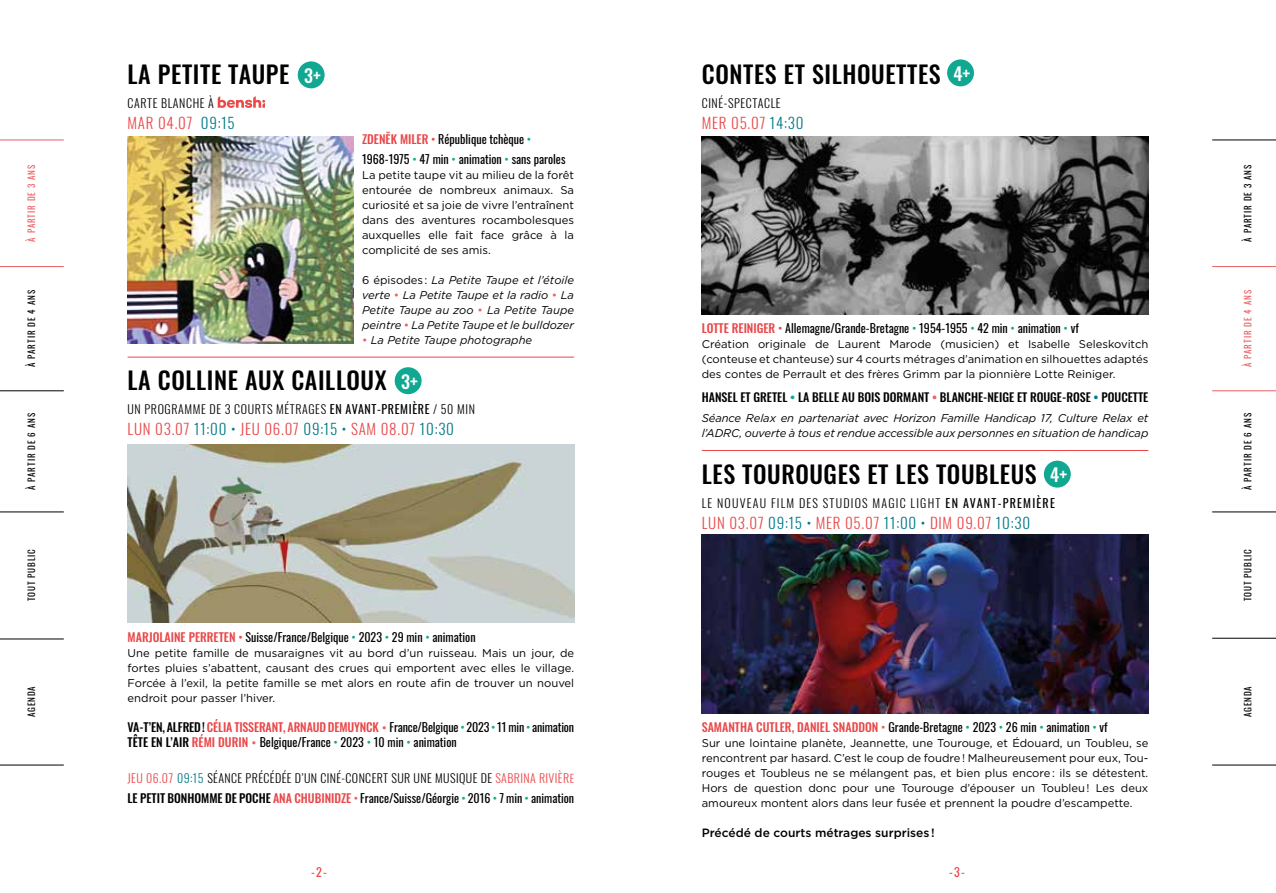
<style>
.page{position:relative;width:1276px;height:893px;background:#fff}
.page>*{position:absolute;margin:0;border:0;box-sizing:border-box;transform-origin:0 0}
.t1{font:500 24px "Oswald";letter-spacing:.025em;color:#000}
.t2{font:500 18px "Oswald";color:#fff}
.t3{font:300 15px "Oswald";letter-spacing:.05em;color:#e94749}
.t4{font:12px/19.5px "Oswald";color:#000}
.t5{font:300 12px/19.5px "Oswald";letter-spacing:.05em;color:#000}
.t6{font:300 12px "Oswald";letter-spacing:.1em;color:#000}
.t7{font:500 12px "Gotham";color:#000}
.t8{font:12px "Oswald";color:#e94749}
.t9{font:500 11.85px "Oswald";color:#000}
.t10{font:11.25px/15px "Gotham";color:#000;text-align:justify}
.t11{font:italic 11.25px/15px "Gotham";letter-spacing:-.01em;color:#000}
.t12{font:11.1px/15px "Gotham";color:#000;text-align:justify}
.t13{font:9px "Oswald";letter-spacing:.1em;color:#000}
.t14{font:9px "Oswald";letter-spacing:.1em;color:#ea6062}
.s1{color:#007988}
.s2{font-weight:500;color:#e94749}
.s3{color:#e94749}
.s4{color:#10a891}
.s5{font-style:normal}
.s6{font-style:normal;color:#ea6062}
.s7{color:#ea6062}
.s8{font-weight:400}
.s9{font-weight:500}
.s10{font-family:"Gotham";color:#ea6062}
.s11{font-size:11.25px;color:#e94749}
.s12{font-weight:400;color:#ea6062}
.s13{font-weight:400;color:#10a891}
</style>
<div class="page">
<hr style="left:0;top:140px;width:64px;height:1px;background:#ea6062">
<hr style="left:1212px;top:140px;width:64px;height:1px;background:#000">
<hr style="left:0;top:266px;width:64px;height:1px;background:#ea6062">
<hr style="left:1212px;top:266px;width:64px;height:1px;background:#ea6062">
<hr style="left:0;top:390px;width:64px;height:1px;background:#000">
<hr style="left:1212px;top:390px;width:64px;height:1px;background:#ea6062">
<hr style="left:0;top:512px;width:64px;height:1px;background:#000">
<hr style="left:0;top:639px;width:64px;height:1px;background:#000">
<hr style="left:1212px;top:512px;width:64px;height:1px;background:#000">
<hr style="left:1212px;top:638px;width:64px;height:1px;background:#000">
<hr style="left:0;top:765px;width:64px;height:1px;background:#000">
<hr style="left:1212px;top:765px;width:64px;height:1px;background:#000">
<div style="left:947px;top:59px;width:27px;height:27px;background:#10a891;border-radius:50%"></div>
<img style="left:702px;top:535px;width:446px;height:178px">
<div style="left:1044px;top:461px;width:26px;height:27px;background:#10a891;border-radius:50%"></div>
<svg style="left:218px;top:96px;width:47px;height:12px"></svg>
<img style="left:128px;top:136px;width:225px;height:207px">
<div style="left:298px;top:61px;width:27px;height:27px;background:#10a891;border-radius:50%"></div>
<img style="left:702px;top:136px;width:446px;height:179px">
<hr style="left:702px;top:450px;width:446px;height:1px;background:#e94749">
<img style="left:128px;top:444px;width:446px;height:179px">
<div style="left:395px;top:367px;width:26px;height:27px;background:#10a891;border-radius:50%"></div>
<hr style="left:128px;top:357px;width:446px;height:1px;background:#e94749">
<h1 class="t1" style="left:128px;top:62px;width:163px">LA PETITE TAUPE</h1>
<p class="t5" style="left:128px;top:92px;width:88px">CARTE BLANCHE À</p>
<h3 class="t3" style="left:128px;top:109px;width:109px">MAR 04.07 <span class="s1">09:15</span></h3>
<h2 class="t2" style="left:304px;top:66px;width:18px">3+</h2>
<h1 class="t1" style="left:702px;top:62px;width:240px">CONTES ET SILHOUETTES</h1>
<p class="t5" style="left:702px;top:92px;width:80px">CINÉ-SPECTACLE</p>
<h3 class="t3" style="left:702px;top:109px;width:103px">MER 05.07 <span class="s1">14:30</span></h3>
<h2 class="t2" style="left:953px;top:64px;width:18px">4+</h2>
<p class="t4" style="left:362px;top:128px;width:205px"><span class="s2">ZDENĔK MILER</span> <span class="s3">•</span> République tchèque <span class="s4">•<br></span>1968-1975 <span class="s4">•</span> 47 min <span class="s4">•</span> animation <span class="s4">•</span> sans paroles</p>
<p class="t10" style="left:362px;top:167px;width:213px">La petite taupe vit au milieu de la forêt entourée de nombreux animaux. Sa curiosité et sa joie de vivre l’entraînent dans des aventures rocambolesques auxquelles elle fait face grâce à la complicité de ses amis.</p>
<p class="t11" style="left:362px;top:272px;width:213px;text-align:justify"><span class="s5">6 épisodes :</span> La Petite Taupe et l’étoile verte <span class="s6">•</span> La Petite Taupe et la radio <span class="s6">•</span> La Petite Taupe au zoo <span class="s6">•</span> La Petite Taupe peintre <span class="s6">•</span> La Petite Taupe et le bulldozer</p>
<p class="t11" style="left:362px;top:332px;width:172px"><span class="s6">•</span> La Petite Taupe photographe</p>
<p class="t14" style="left:23px;top:242px;width:78px;rotate:-90deg">À PARTIR DE 3 ANS</p>
<p class="t13" style="left:1240px;top:242px;width:78px;rotate:-90deg">À PARTIR DE 3 ANS</p>
<p class="t13" style="left:23px;top:367px;width:78px;rotate:-90deg">À PARTIR DE 4 ANS</p>
<p class="t14" style="left:1240px;top:367px;width:78px;rotate:-90deg">À PARTIR DE 4 ANS</p>
<p class="t4" style="left:702px;top:317px;width:378px"><span class="s2">LOTTE REINIGER</span> <span class="s3">•</span> Allemagne/Grande-Bretagne <span class="s4">•</span> 1954-1955 <span class="s4">•</span> 42 min <span class="s4">•</span> animation <span class="s4">•</span> vf</p>
<p class="t12" style="left:702px;top:337px;width:448px">Création originale de Laurent Marode (musicien) et Isabelle Seleskovitch (conteuse et chanteuse) sur 4 courts métrages d’animation en silhouettes adaptés des contes de Perrault et des frères Grimm par la pionnière Lotte Reiniger.</p>
<p class="t9" style="left:702px;top:391px;width:448px">HANSEL ET GRETEL <span class="s4">•</span> LA BELLE AU BOIS DORMANT <span class="s7">•</span> BLANCHE-NEIGE ET ROUGE-ROSE <span class="s1">•</span> POUCETTE</p>
<p class="t11" style="left:702px;top:410px;width:448px">Séance Relax en partenariat avec Horizon Famille Handicap 17, Culture Relax et l’ADRC, ouverte à tous et rendue accessible aux personnes en situation de handicap</p>
<h1 class="t1" style="left:128px;top:367px;width:261px">LA COLLINE AUX CAILLOUX</h1>
<p class="t5" style="left:128px;top:398px;width:349px">UN PROGRAMME DE 3 COURTS MÉTRAGES <span class="s8">EN AVANT-PREMIÈRE</span> / 50 MIN</p>
<h3 class="t3" style="left:128px;top:415px;width:328px">LUN 03.07 <span class="s1">11:00 •</span> JEU 06.07 <span class="s1">09:15 •</span> SAM 08.07 <span class="s1">10:30</span></h3>
<h2 class="t2" style="left:401px;top:372px;width:18px">3+</h2>
<p class="t13" style="left:23px;top:490px;width:79px;rotate:-90deg">À PARTIR DE 6 ANS</p>
<p class="t13" style="left:1240px;top:490px;width:79px;rotate:-90deg">À PARTIR DE 6 ANS</p>
<h1 class="t1" style="left:702px;top:461px;width:336px">LES TOUROUGES ET LES TOUBLEUS</h1>
<p class="t6" style="left:702px;top:492px;width:355px">LE NOUVEAU FILM DES STUDIOS MAGIC LIGHT <span class="s8">EN AVANT-PREMIÈRE</span></p>
<h3 class="t3" style="left:702px;top:509px;width:330px">LUN 03.07 <span class="s1">09:15 •</span> MER 05.07 <span class="s1">11:00 •</span> DIM 09.07 <span class="s1">10:30</span></h3>
<h2 class="t2" style="left:1050px;top:465px;width:18px">4+</h2>
<p class="t13" style="left:23px;top:601px;width:54px;rotate:-90deg">TOUT PUBLIC</p>
<p class="t13" style="left:1240px;top:601px;width:54px;rotate:-90deg">TOUT PUBLIC</p>
<p class="t4" style="left:128px;top:626px;width:349px"><span class="s2">MARJOLAINE PERRETEN</span> <span class="s3">•</span> Suisse/France/Belgique <span class="s4">•</span> 2023 <span class="s4">•</span> 29 min <span class="s4">•</span> animation</p>
<p class="t10" style="left:128px;top:646px;width:448px">Une petite famille de musaraignes vit au bord d’un ruisseau. Mais un jour, de fortes pluies s’abattent, causant des crues qui emportent avec elles le village.<br>Forcée à l’exil, la petite famille se met alors en route afin de trouver un nouvel endroit pour passer l’hiver.</p>
<p class="t4" style="left:128px;top:719px;width:448px;line-height:15px"><span class="s9">VA-T’EN, ALFRED!</span> <span class="s2">CÉLIA TISSERANT, ARNAUD DEMUYNCK</span> <span class="s10">•</span> France/Belgique <span class="s4">•</span> 2023 <span class="s4">•</span> 11 min <span class="s4">•</span> animation<br><span class="s9">TÊTE EN L’AIR</span> <span class="s2">RÉMI DURIN</span> <span class="s10">•</span> Belgique/France <span class="s4">•</span> 2023 <span class="s4">•</span> 10 min <span class="s4">•</span> animation</p>
<p class="t5" style="left:128px;top:767px;width:448px"><span class="s3">JEU 06.07</span> <span class="s1">09:15</span> SÉANCE PRÉCÉDÉE D’UN CINÉ-CONCERT SUR UNE MUSIQUE DE <span class="s3">SABRINA RIVIÈR</span><span class="s11">E<br></span><span class="s9">LE PETIT BONHOMME DE POCHE</span> <span class="s2">ANA CHUBINIDZE</span> <span class="s12">•</span> <span class="s8">France/Suisse/Géorgie</span> <span class="s13">•</span> <span class="s8">2016</span> <span class="s13">•</span> <span class="s8">7 min</span> <span class="s13">•</span> <span class="s8">animation</span></p>
<p class="t13" style="left:23px;top:717px;width:33px;rotate:-90deg">AGENDA</p>
<p class="t13" style="left:1240px;top:717px;width:33px;rotate:-90deg">AGENDA</p>
<p class="t4" style="left:702px;top:716px;width:407px"><span class="s2">SAMANTHA CUTLER, DANIEL SNADDON</span> <span class="s7">•</span> Grande-Bretagne <span class="s4">•</span> 2023 <span class="s4">•</span> 26 min <span class="s4">•</span> animation <span class="s4">•</span> vf</p>
<p class="t10" style="left:702px;top:735px;width:448px">Sur une lointaine planète, Jeannette, une Tourouge, et Édouard, un Toubleu, se rencontrent par hasard. C’est le coup de foudre ! Malheureusement pour eux, Tou&shy;rouges et Toubleus ne se mélangent pas, et bien plus encore : ils se détestent.<br>Hors de question donc pour une Tourouge d’épouser un Toubleu ! Les deux amoureux montent alors dans leur fusée et prennent la poudre d’escampette.</p>
<p class="t7" style="left:702px;top:825px;width:234px">Précédé de courts métrages surprises !</p>
<p class="t8" style="left:311px;top:861px;width:17px">-2-</p>
<p class="t8" style="left:949px;top:861px;width:17px">-3-</p>
</div>
